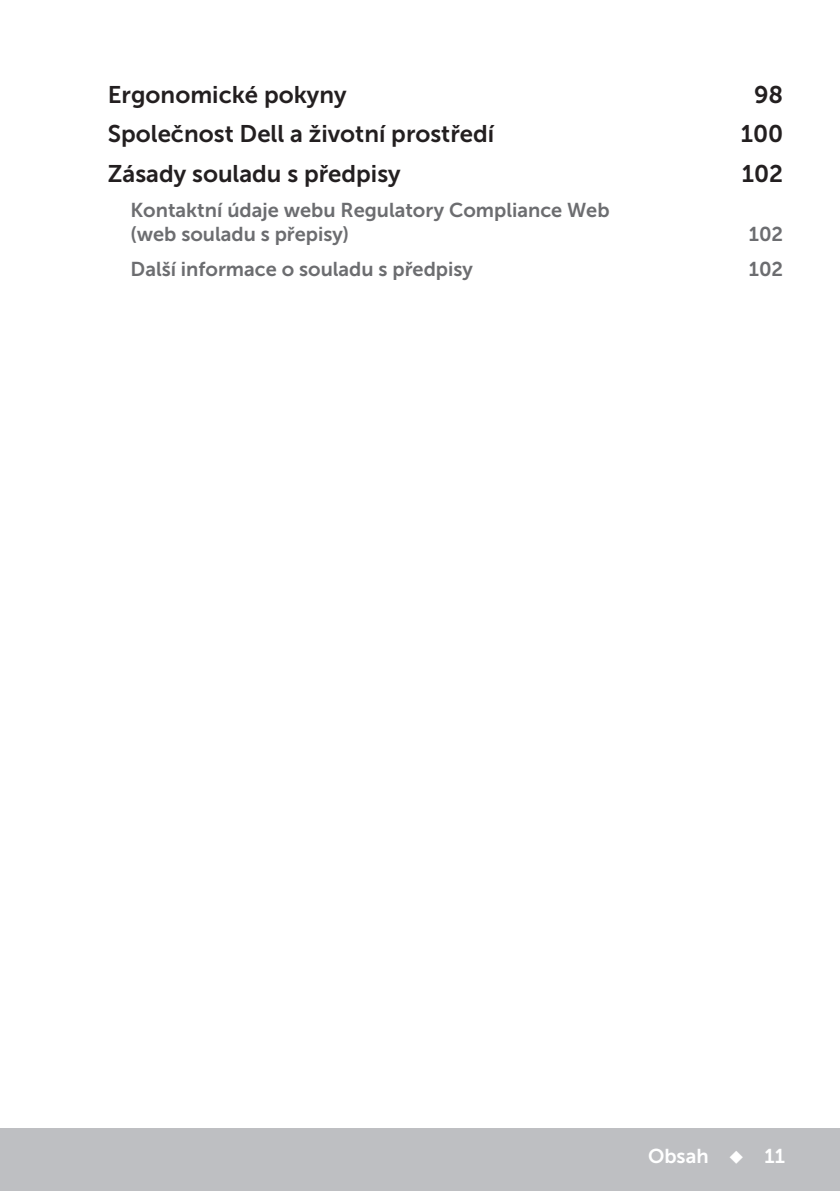
<style>
.page{position:relative;width:840px;height:1191px;background:#fff}
.page>*{position:absolute;margin:0;border:0;box-sizing:border-box;transform-origin:0 0}
.Head1_TOC{font:24px "Museo Sans For Dell 700";color:#231f20}
.Head2_TOC{font:20px/24px "Museo Sans For Dell 700";color:#6c6d70}
.t1{font:20px "Museo Sans For Dell 700";color:#fff}
</style>
<div class="page">
<div style="left:0;top:1128px;width:839px;height:63px;background:#bebfc2"></div>
<p class="Head1_TOC" style="left:108px;top:81px;width:240px">Ergonomické pokyny</p>
<p class="Head1_TOC" style="left:753px;top:81px;width:31px">98</p>
<p class="Head1_TOC" style="left:108px;top:121px;width:387px">Společnost Dell a životní prostředí</p>
<p class="Head1_TOC" style="left:740px;top:121px;width:44px">100</p>
<p class="Head1_TOC" style="left:108px;top:160px;width:294px">Zásady souladu s předpisy</p>
<p class="Head1_TOC" style="left:741px;top:160px;width:43px">102</p>
<p class="Head2_TOC" style="left:130px;top:198px;width:480px">Kontaktní údaje webu Regulatory Compliance Web (web souladu s přepisy)</p>
<p class="Head2_TOC" style="left:748px;top:222px;width:36px">102</p>
<p class="Head2_TOC" style="left:130px;top:257px;width:344px">Další informace o souladu s předpisy</p>
<p class="Head2_TOC" style="left:748px;top:257px;width:36px">102</p>
<p class="t1" style="left:647px;top:1144px;width:138px">Obsah ◆ 11</p>
</div>
